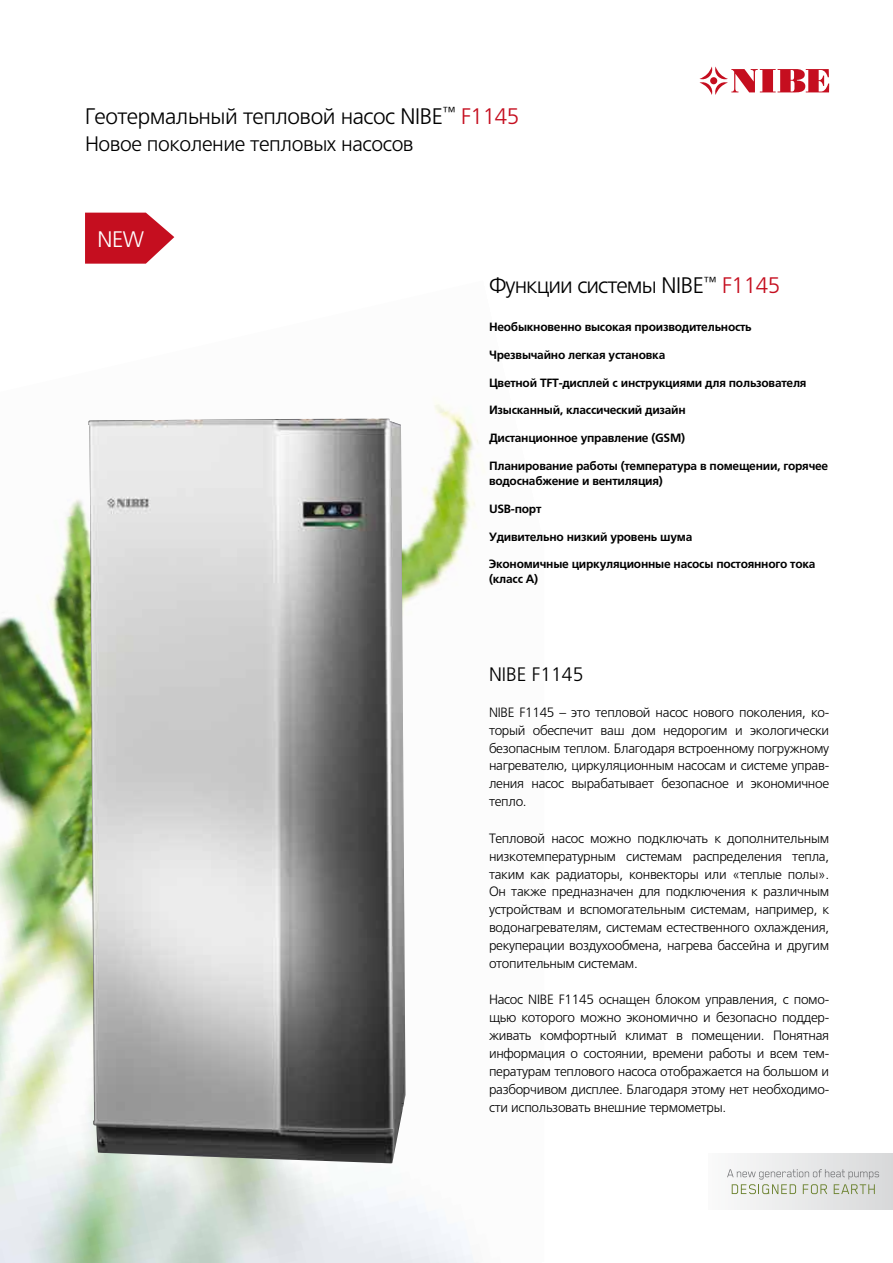
<style>
.page{position:relative;width:893px;height:1263px;background:#fff}
.page>*{position:absolute;margin:0;border:0;box-sizing:border-box;transform-origin:0 0}
.t1{font:300 22.5px "Frutiger LTCYR";letter-spacing:-.02em;color:#000}
.t2{font:300 22.5px "Frutiger LTCYR";letter-spacing:-.04em;color:#000}
.t3{font:300 22.5px "Frutiger";color:#fff}
.t4{font:300 21px "Frutiger LTCYR";letter-spacing:-.02em;color:#000}
.t5{font:300 19.5px "Frutiger";color:#000}
.t6{font:300 13.5px/18px "Frutiger LTCYR";letter-spacing:-.02em;color:#000;text-align:justify}
.t7{font:700 12px/15px "Frutiger LTCYR";letter-spacing:-.02em;color:#000}
.s1{font-family:"Frutiger"}
.s2{font-family:"Frutiger";color:#c50e1f}
</style>
<div class="page">
<svg style="left:699px;top:67px;width:130px;height:28px"></svg>
<svg style="left:85px;top:213px;width:89px;height:51px;background:#ce3443"></svg>
<img style="left:0;top:402px;width:480px;height:861px">
<img style="left:88px;top:419px;width:317px;height:744px">
<div style="left:709px;top:1153px;width:184px;height:56px;background:linear-gradient(to right,#fafafa,#d8d9da)"></div>
<svg style="left:727px;top:1169px;width:152px;height:25px"></svg>
<h1 class="t1" style="left:85px;top:104px;width:436px">Геотермальный тепловой насос <span class="s1">NIBE</span><sup>™</sup> <span class="s2">F1145</span></h1>
<h2 class="t4" style="left:85px;top:133px;width:330px">Новое поколение тепловых насосов</h2>
<h1 class="t3" style="left:98px;top:226px;width:48px">NEW</h1>
<h1 class="t2" style="left:489px;top:274px;width:293px">Функции системы <span class="s1">NIBE</span><sup>™</sup> <span class="s2">F1145</span></h1>
<p class="t7" style="left:489px;top:320px;width:264px">Необыкновенно высокая производительность</p>
<p class="t7" style="left:489px;top:347px;width:178px">Чрезвычайно легкая установка</p>
<p class="t7" style="left:489px;top:375px;width:319px">Цветной TFT-дисплей с инструкциями для пользователя</p>
<p class="t7" style="left:489px;top:403px;width:198px">Изысканный, классический дизайн</p>
<p class="t7" style="left:489px;top:431px;width:198px">Дистанционное управление (GSM)</p>
<p class="t7" style="left:489px;top:458px;width:341px">Планирование работы (температура в помещении, горячее водоснабжение и вентиляция)</p>
<p class="t7" style="left:489px;top:501px;width:54px">USB-порт</p>
<p class="t7" style="left:489px;top:529px;width:205px">Удивительно низкий уровень шума</p>
<p class="t7" style="left:489px;top:557px;width:328px">Экономичные циркуляционные насосы постоянного тока (класс A)</p>
<h3 class="t5" style="left:489px;top:663px;width:96px">NIBE F1145</h3>
<p class="t6" style="left:489px;top:703px;width:342px">NIBE F1145 – это тепловой насос нового поколения, ко&shy;торый обеспечит ваш дом недорогим и экологически безопасным теплом. Благодаря встроенному погружному нагревателю, циркуляционным насосам и системе управ&shy;ления насос вырабатывает безопасное и экономичное тепло.</p>
<p class="t6" style="left:489px;top:829px;width:342px">Тепловой насос можно подключать к дополнительным низкотемпературным системам распределения тепла, таким как радиаторы, конвекторы или «теплые полы».<br>Он также предназначен для подключения к различным устройствам и вспомогательным системам, например, к водонагревателям, системам естественного охлаждения, рекуперации воздухообмена, нагрева бассейна и другим отопительным системам.</p>
<p class="t6" style="left:489px;top:991px;width:342px">Насос NIBE F1145 оснащен блоком управления, с помо&shy;щью которого можно экономично и безопасно поддер&shy;живать комфортный климат в помещении. Понятная информация о состоянии, времени работы и всем тем&shy;пературам теплового насоса отображается на большом и разборчивом дисплее. Благодаря этому нет необходимо&shy;сти использовать внешние термометры.</p>
</div>
